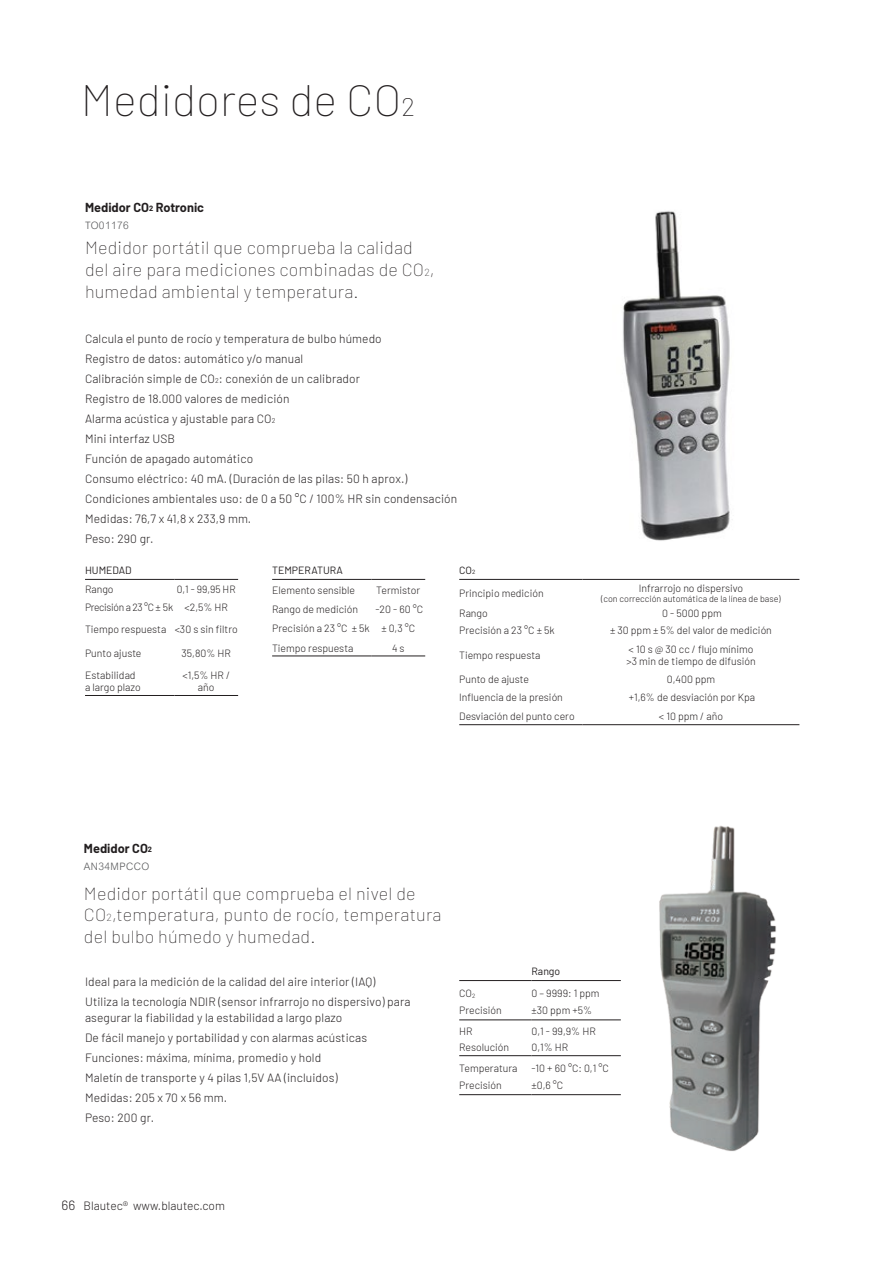
<style>
.page{position:relative;width:893px;height:1263px;background:#fff}
.page>*{position:absolute;margin:0;border:0;box-sizing:border-box;transform-origin:0 0}
.Titol_dret{font:100 45px "Barlow";color:#231f20}
.Texte_14pt_esp{font:100 18px/21.6px "Barlow";letter-spacing:.01em;color:#231f20}
.Texte_8pt_medium{font:700 12.75px "Barlow";color:#231f20}
.Texte_8pt{font:300 12px/15.8px "Barlow";letter-spacing:.01em;color:#231f20}
.Paginació_esquerra{font:300 12px "Barlow";color:#231f20}
.Taula_7pt{font:300 10.5px/12.6px "Barlow";color:#231f20;text-align:center}
.Referencia_7pt{font:300 10.5px "Barlow";color:#231f20}
.Taula_medium{font:10.5px "Barlow";color:#231f20}
.Referencia_7pt-2{font:300 10.5px "Barlow";letter-spacing:-.03em;color:#231f20}
.Texte_8pt-2{font:300 10.2px "Arial Nova";letter-spacing:.04em;color:#57585a}
.Texte_8pt_medium-2{font:300 10.2px "Arial Nova";letter-spacing:.04em;color:#57585a}
.Taula_7pt-2{font:300 9px "Barlow";color:#231f20}
.s1{font-size:26.25px}
.s2{font-size:7.5px}
.s3{font-size:10.5px}
.s4{font-size:7.05px}
.s5{font-size:6.15px}
.s6{font-size:13.5px}
</style>
<div class="page">
<hr style="left:85px;top:579px;width:89px;height:1px;background:#231f20">
<hr style="left:174px;top:579px;width:64px;height:1px;background:#231f20">
<hr style="left:85px;top:695px;width:89px;height:1px;background:#231f20">
<hr style="left:174px;top:695px;width:64px;height:1px;background:#231f20">
<hr style="left:459px;top:579px;width:124px;height:1px;background:#231f20">
<hr style="left:583px;top:579px;width:216px;height:1px;background:#231f20">
<hr style="left:459px;top:724px;width:124px;height:1px;background:#231f20">
<hr style="left:583px;top:724px;width:216px;height:1px;background:#231f20">
<hr style="left:272px;top:579px;width:99px;height:1px;background:#231f20">
<hr style="left:371px;top:579px;width:54px;height:1px;background:#231f20">
<hr style="left:272px;top:656px;width:99px;height:1px;background:#231f20">
<hr style="left:371px;top:656px;width:54px;height:1px;background:#231f20">
<img style="left:622px;top:211px;width:108px;height:330px">
<hr style="left:459px;top:980px;width:72px;height:1px;background:#231f20">
<hr style="left:531px;top:980px;width:90px;height:1px;background:#231f20">
<hr style="left:459px;top:1094px;width:72px;height:1px;background:#231f20">
<hr style="left:531px;top:1094px;width:90px;height:1px;background:#231f20">
<hr style="left:459px;top:1020px;width:72px;height:1px;background:#231f20">
<hr style="left:531px;top:1020px;width:90px;height:1px;background:#231f20">
<hr style="left:459px;top:1055px;width:72px;height:1px;background:#231f20">
<hr style="left:531px;top:1055px;width:90px;height:1px;background:#231f20">
<img style="left:659px;top:825px;width:117px;height:326px">
<p class="Titol_dret" style="left:81px;top:68px;width:336px">Medidores de CO<span class="s1">2</span></p>
<p class="Texte_8pt_medium" style="left:85px;top:198px;width:121px">Medidor CO<span class="s2">2</span> Rotronic</p>
<p class="Texte_8pt_medium-2" style="left:85px;top:219px;width:45px">TO01176</p>
<p class="Texte_14pt_esp" style="left:85px;top:236px;width:351px">Medidor portátil que comprueba la calidad del aire para mediciones combinadas de CO<span class="s3">2</span>, humedad ambiental y temperatura.</p>
<p class="Texte_8pt" style="left:85px;top:330px;width:298px">Calcula el punto de rocío y temperatura de bulbo húmedo</p>
<p class="Texte_8pt" style="left:85px;top:350px;width:220px">Registro de datos: automático y/o manual</p>
<p class="Texte_8pt" style="left:85px;top:370px;width:277px">Calibración simple de CO<span class="s4">2</span>: conexión de un calibrador</p>
<p class="Texte_8pt" style="left:85px;top:390px;width:206px">Registro de 18.000 valores de medición</p>
<p class="Texte_8pt" style="left:85px;top:410px;width:192px">Alarma acústica y ajustable para CO<span class="s4">2</span></p>
<p class="Texte_8pt" style="left:85px;top:430px;width:92px">Mini interfaz USB</p>
<p class="Texte_8pt" style="left:85px;top:450px;width:170px">Función de apagado automático</p>
<p class="Texte_8pt" style="left:85px;top:470px;width:324px">Consumo eléctrico: 40 mA. (Duración de las pilas: 50 h aprox.)</p>
<p class="Texte_8pt" style="left:85px;top:490px;width:374px">Condiciones ambientales uso: de 0 a 50 °C / 100% HR sin condensación</p>
<p class="Texte_8pt" style="left:85px;top:510px;width:168px">Medidas: 76,7 x 41,8 x 233,9 mm.</p>
<p class="Texte_8pt" style="left:85px;top:530px;width:70px">Peso: 290 gr.</p>
<p class="Taula_medium" style="left:85px;top:562px;width:48px">HUMEDAD</p>
<p class="Referencia_7pt" style="left:85px;top:582px;width:30px">Rango</p>
<p class="Taula_7pt" style="left:177px;top:582px;width:60px">0,1 - 99,95 HR</p>
<p class="Referencia_7pt-2" style="left:85px;top:600px;width:90px">Precisión a 23 °C ± 5k</p>
<p class="Taula_7pt" style="left:185px;top:600px;width:45px">&lt;2,5% HR</p>
<p class="Referencia_7pt" style="left:85px;top:621px;width:83px">Tiempo respuesta</p>
<p class="Taula_7pt" style="left:175px;top:622px;width:65px">&lt;30 s sin filtro</p>
<p class="Referencia_7pt" style="left:85px;top:646px;width:58px">Punto ajuste</p>
<p class="Taula_7pt" style="left:182px;top:646px;width:51px">35,80% HR</p>
<p class="Referencia_7pt" style="left:85px;top:667px;width:52px">Estabilidad</p>
<p class="Referencia_7pt" style="left:85px;top:680px;width:57px">a largo plazo</p>
<p class="Taula_7pt" style="left:182px;top:668px;width:49px">&lt;1,5% HR / año</p>
<p class="Taula_medium" style="left:272px;top:562px;width:72px">TEMPERATURA</p>
<p class="Referencia_7pt" style="left:272px;top:583px;width:85px">Elemento sensible</p>
<p class="Taula_7pt" style="left:376px;top:583px;width:45px">Termistor</p>
<p class="Referencia_7pt" style="left:272px;top:602px;width:87px">Rango de medición</p>
<p class="Taula_7pt" style="left:376px;top:602px;width:49px">-20 - 60 °C</p>
<p class="Referencia_7pt" style="left:272px;top:621px;width:99px">Precisión a 23 °C ± 5k</p>
<p class="Taula_7pt" style="left:381px;top:622px;width:35px">± 0,3 °C</p>
<p class="Referencia_7pt" style="left:272px;top:640px;width:83px">Tiempo respuesta</p>
<p class="Taula_7pt" style="left:392px;top:641px;width:14px">4 s</p>
<p class="Taula_medium" style="left:459px;top:562px;width:18px">CO<span class="s5">2</span></p>
<p class="Referencia_7pt" style="left:459px;top:586px;width:86px">Principio medición</p>
<p class="Taula_7pt" style="left:639px;top:581px;width:106px">Infrarrojo no dispersivo</p>
<p class="Taula_7pt-2" style="left:601px;top:593px;width:181px">(con corrección automática de la línea de base)</p>
<p class="Referencia_7pt" style="left:459px;top:606px;width:30px">Rango</p>
<p class="Taula_7pt" style="left:662px;top:606px;width:61px">0 - 5000 ppm</p>
<p class="Referencia_7pt" style="left:459px;top:623px;width:97px">Precisión a 23 °C ± 5k</p>
<p class="Taula_7pt" style="left:610px;top:623px;width:163px">± 30 ppm ± 5% del valor de medición</p>
<p class="Referencia_7pt" style="left:459px;top:647px;width:83px">Tiempo respuesta</p>
<p class="Taula_7pt" style="left:629px;top:642px;width:126px">&lt; 10 s @ 30 cc / flujo mínimo</p>
<p class="Taula_7pt" style="left:626px;top:654px;width:131px">&gt;3 min de tiempo de difusión</p>
<p class="Referencia_7pt" style="left:459px;top:672px;width:71px">Punto de ajuste</p>
<p class="Taula_7pt" style="left:667px;top:672px;width:50px">0,400 ppm</p>
<p class="Referencia_7pt" style="left:459px;top:690px;width:105px">Influencia de la presión</p>
<p class="Taula_7pt" style="left:629px;top:690px;width:128px">+1,6% de desviación por Kpa</p>
<p class="Referencia_7pt" style="left:459px;top:709px;width:117px">Desviación del punto cero</p>
<p class="Taula_7pt" style="left:659px;top:709px;width:66px">&lt; 10 ppm / año</p>
<p class="Texte_8pt_medium" style="left:84px;top:838px;width:70px">Medidor CO<span class="s2">2</span></p>
<p class="Texte_8pt-2" style="left:84px;top:860px;width:67px">AN34MPCCO</p>
<p class="Texte_14pt_esp" style="left:84px;top:881px;width:359px">Medidor portátil que comprueba el nivel de<br>CO<span class="s3">2</span>,temperatura, punto de rocío, temperatura del bulbo húmedo y humedad.</p>
<p class="Texte_8pt" style="left:85px;top:973px;width:292px">Ideal para la medición de la calidad del aire interior (IAQ)</p>
<p class="Texte_8pt" style="left:85px;top:993px;width:327px">Utiliza la tecnología NDIR (sensor infrarrojo no dispersivo) para asegurar la fiabilidad y la estabilidad a largo plazo</p>
<p class="Texte_8pt" style="left:85px;top:1028px;width:284px">De fácil manejo y portabilidad y con alarmas acústicas</p>
<p class="Texte_8pt" style="left:85px;top:1048px;width:238px">Funciones: máxima, mínima, promedio y hold</p>
<p class="Texte_8pt" style="left:85px;top:1068px;width:254px">Maletín de transporte y 4 pilas 1,5V AA (incluidos)</p>
<p class="Texte_8pt" style="left:85px;top:1088px;width:143px">Medidas: 205 x 70 x 56 mm.</p>
<p class="Texte_8pt" style="left:85px;top:1108px;width:71px">Peso: 200 gr.</p>
<p class="Taula_medium" style="left:531px;top:964px;width:30px">Rango</p>
<p class="Referencia_7pt" style="left:459px;top:986px;width:18px">CO<span class="s5">2</span></p>
<p class="Taula_7pt" style="left:459px;top:1003px;width:44px">Precisión</p>
<p class="Taula_7pt" style="left:531px;top:986px;width:70px">0 – 9999: 1 ppm</p>
<p class="Taula_7pt" style="left:531px;top:1003px;width:62px">±30 ppm +5%</p>
<p class="Referencia_7pt" style="left:459px;top:1023px;width:15px">HR</p>
<p class="Taula_7pt" style="left:459px;top:1040px;width:51px">Resolución</p>
<p class="Taula_7pt" style="left:531px;top:1024px;width:66px">0,1 - 99,9% HR</p>
<p class="Taula_7pt" style="left:531px;top:1040px;width:38px">0,1% HR</p>
<p class="Referencia_7pt" style="left:459px;top:1061px;width:60px">Temperatura</p>
<p class="Referencia_7pt" style="left:459px;top:1077px;width:44px">Precisión</p>
<p class="Taula_7pt" style="left:531px;top:1061px;width:79px">-10 + 60 °C: 0,1 °C</p>
<p class="Taula_7pt" style="left:531px;top:1078px;width:33px">±0,6 °C</p>
<p class="Paginació_esquerra" style="left:62px;top:1196px;width:165px"><span class="s6">66</span> Blautec® www.blautec.com</p>
</div>
